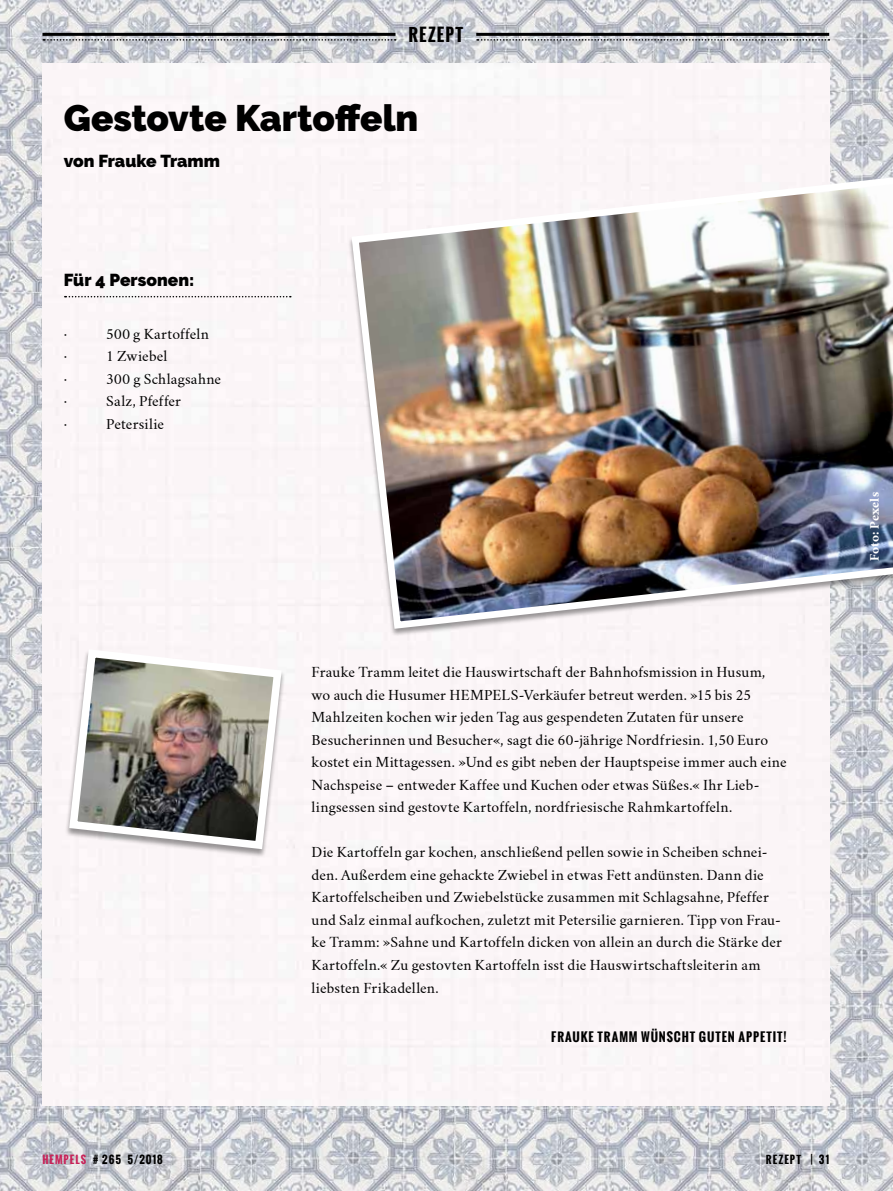
<style>
.page{position:relative;width:893px;height:1191px;background:#fff}
.page>*{position:absolute;margin:0;border:0;box-sizing:border-box;transform-origin:0 0}
.t1{font:900 36.75px "Raleway";letter-spacing:-.005em;color:#000}
.t2{font:900 17.25px "Raleway";color:#000}
.t3{font:700 17.25px "Oswald";color:#000}
.t4{font:13.5px/22.5px "Crimson Text";letter-spacing:.01em;color:#000}
.t5{font:13.5px "Crimson Text";letter-spacing:.03em;color:#000}
.t6{font:700 12px "Oswald";letter-spacing:.08em;color:#000}
.t7{font:700 12px "Crimson Text";letter-spacing:.005em;color:#fff}
.t8{font:700 10.5px "Oswald";letter-spacing:.1em;color:#000}
.s1{color:#c82258}
</style>
<div class="page">
<img style="left:0;top:0;width:893px;height:1191px">
<div style="left:43px;top:63px;width:786px;height:1043px;background:#fbf5f7"></div>
<svg style="left:65px;top:296px;width:226px;height:1px"></svg>
<img style="left:348px;top:169px;width:545px;height:463px">
<img style="left:65px;top:645px;width:221px;height:208px">
<hr style="left:476px;top:33px;width:353px;height:3px;background:#000">
<svg style="left:477px;top:39px;width:352px;height:2px"></svg>
<hr style="left:43px;top:33px;width:352px;height:3px;background:#000">
<svg style="left:43px;top:39px;width:353px;height:2px"></svg>
<p class="t3" style="left:409px;top:21px;width:56px">REZEPT</p>
<h1 class="t1" style="left:64px;top:96px;width:356px">Gestovte Kartoffeln</h1>
<p class="t2" style="left:64px;top:150px;width:158px">von Frauke Tramm</p>
<p class="t2" style="left:64px;top:270px;width:132px">Für 4 Personen:</p>
<p class="t4" style="left:64px;top:323px;width:5px">·</p>
<p class="t5" style="left:106px;top:326px;width:104px">500 g Kartoffeln</p>
<p class="t4" style="left:64px;top:345px;width:5px">·</p>
<p class="t4" style="left:106px;top:345px;width:63px">1 Zwiebel</p>
<p class="t4" style="left:64px;top:368px;width:5px">·</p>
<p class="t4" style="left:106px;top:368px;width:116px">300 g Schlagsahne</p>
<p class="t4" style="left:64px;top:390px;width:5px">·</p>
<p class="t4" style="left:106px;top:390px;width:76px">Salz, Pfeffer</p>
<p class="t4" style="left:64px;top:413px;width:5px">·</p>
<p class="t4" style="left:106px;top:413px;width:59px">Petersilie</p>
<p class="t4" style="left:312px;top:661px;width:476px">Frauke Tramm leitet die Hauswirtschaft der Bahnhofsmission in Husum, wo auch die Husumer HEMPELS-Verkäufer betreut werden. »15 bis 25<br>Mahlzeiten kochen wir jeden Tag aus gespendeten Zutaten für unsere Besucherinnen und Besucher«, sagt die 60-jährige Nordfriesin. 1,50 Euro kostet ein Mittagessen. »Und es gibt neben der Hauptspeise immer auch eine Nachspeise – entweder Kaffee und Kuchen oder etwas Süßes.« Ihr Lieb&shy;lingsessen sind gestovte Kartoffeln, nordfriesische Rahmkartoffeln.</p>
<p class="t4" style="left:312px;top:841px;width:472px">Die Kartoffeln gar kochen, anschließend pellen sowie in Scheiben schnei&shy;den. Außerdem eine gehackte Zwiebel in etwas Fett andünsten. Dann die Kartoffelscheiben und Zwiebelstücke zusammen mit Schlagsahne, Pfeffer und Salz einmal aufkochen, zuletzt mit Petersilie garnieren. Tipp von Frau&shy;ke Tramm: »Sahne und Kartoffeln dicken von allein an durch die Stärke der Kartoffeln.« Zu gestovten Kartoffeln isst die Hauswirtschaftsleiterin am liebsten Frikadellen.</p>
<p class="t6" style="left:551px;top:1027px;width:237px">FRAUKE TRAMM WÜNSCHT GUTEN APPETIT!</p>
<p class="t7" style="left:867px;top:561px;width:70px;rotate:-90deg">Foto: Pexels</p>
<p class="t8" style="left:43px;top:1151px;width:122px"><span class="s1">HEMPELS</span> # 265 5/2018</p>
<p class="t8" style="left:766px;top:1151px;width:65px">REZEPT | 31</p>
</div>
